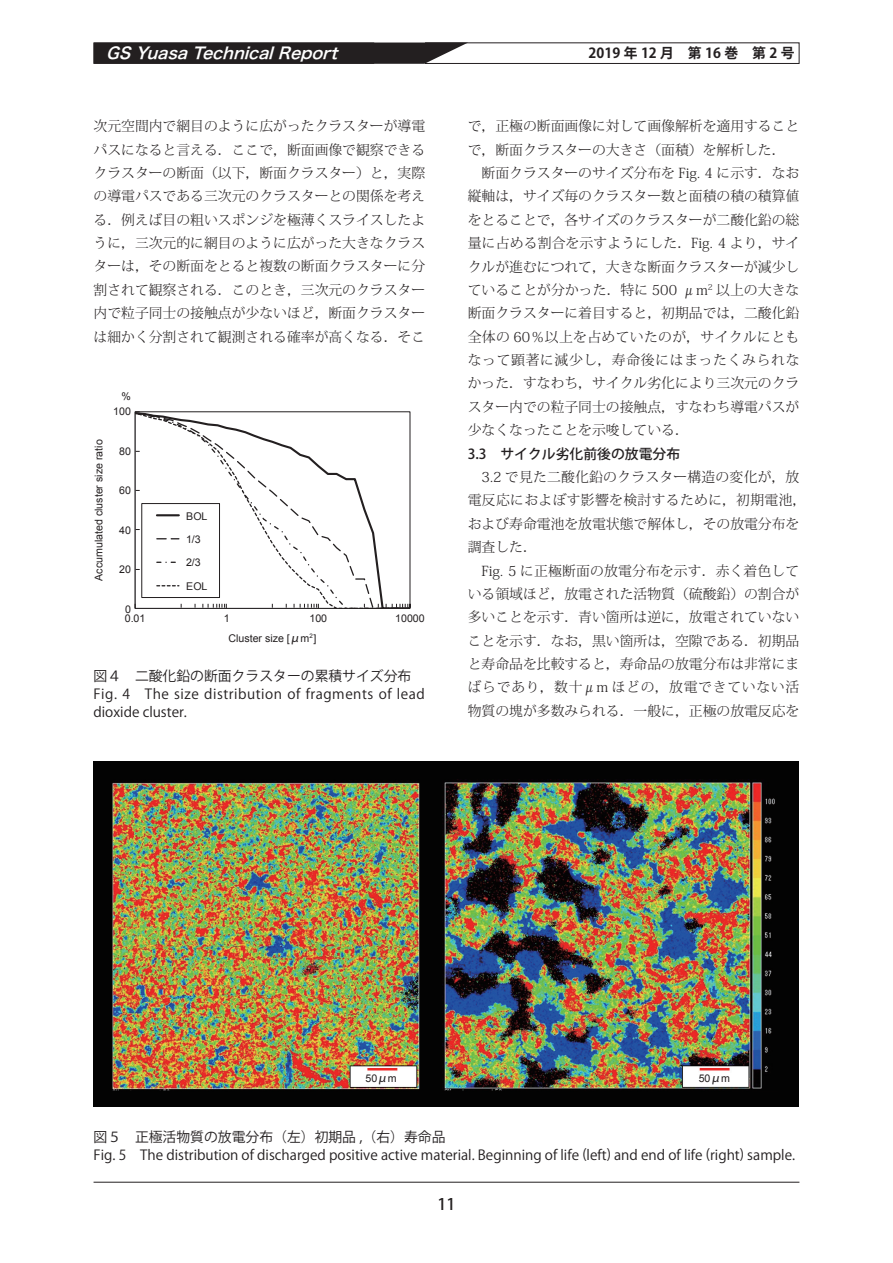
<style>
.page{position:relative;width:893px;height:1263px;background:#fff}
.page>*{position:absolute;margin:0;border:0;box-sizing:border-box;transform-origin:0 0}
.t1{font:italic 15.9px "Hira Kaku Pro W6";color:#fff}
.t2{font:500 15.9px "Koz Go Pr 6 N";color:#231f20}
.t3{font:300 13.8px/23.4px "Koz Min Pr 6 N";color:#231f20;text-align:justify}
.t4{font:13.8px/18.1px "Koz Go Pr 6 N";color:#231f20}
.t5{font:700 13.8px "Koz Go Pr 6 N";color:#231f20}
.t6{font:500 13.8px "Koz Go Pr 6 N";color:#231f20}
.t7{font:10.65px "Arial";color:#231f20}
.s1{font-family:"Koz Go Pr 6 N";font-weight:500}
</style>
<div class="page">
<hr style="left:94px;top:1182px;width:705px;height:1px;background:#231f20">
<div style="left:97px;top:43px;width:366px;height:21px;background:#231f20"></div>
<div style="left:94px;top:43px;width:280px;height:21px;border:2px solid #231f20"></div>
<div style="left:425px;top:43px;width:374px;height:21px;border:1px solid #231f20"></div>
<svg style="left:137px;top:413px;width:271px;height:194px"></svg>
<div style="left:141px;top:503px;width:79px;height:95px;border:1px solid #231f20"></div>
<hr style="left:157px;top:514px;width:22px;height:2px;background:#231f20">
<svg style="left:156px;top:538px;width:23px;height:1px"></svg>
<svg style="left:156px;top:562px;width:20px;height:1px"></svg>
<svg style="left:156px;top:585px;width:23px;height:1px"></svg>
<div style="left:135px;top:411px;width:275px;height:198px;border:1px solid #231f20"></div>
<div style="left:94px;top:761px;width:705px;height:346px;background:#030303"></div>
<img style="left:112px;top:780px;width:308px;height:311px">
<img style="left:443px;top:780px;width:332px;height:311px">
<p class="t1" style="left:106px;top:39px;width:240px">GSYuasaTechnicalReport</p>
<p class="t5" style="left:589px;top:46px;width:207px">2019 年 12 月　第 16 巻　第 2 号</p>
<p class="t3" style="left:94px;top:115px;width:333px">次元空間内で網目のように広がったクラスターが導電パスになると言える．ここで，断面画像で観察できるクラスターの断面（以下，断面クラスター）と，実際の導電パスである三次元のクラスターとの関係を考える．例えば目の粗いスポンジを極薄くスライスしたように，三次元的に網目のように広がった大きなクラスターは，その断面をとると複数の断面クラスターに分割されて観察される．このとき，三次元のクラスター内で粒子同士の接触点が少ないほど，断面クラスターは細かく分割されて観測される確率が高くなる．そこ</p>
<p class="t7" style="left:92px;top:581px;width:143px;rotate:-90deg">Accumulated cluster size ratio</p>
<p class="t7" style="left:121px;top:389px;width:11px">%</p>
<p class="t7" style="left:113px;top:404px;width:19px">100</p>
<p class="t7" style="left:119px;top:444px;width:13px">80</p>
<p class="t7" style="left:119px;top:483px;width:13px">60</p>
<p class="t7" style="left:119px;top:523px;width:13px">40</p>
<p class="t7" style="left:119px;top:562px;width:13px">20</p>
<p class="t7" style="left:125px;top:602px;width:7px">0</p>
<p class="t7" style="left:186px;top:509px;width:23px">BOL</p>
<p class="t7" style="left:186px;top:532px;width:16px">1/3</p>
<p class="t7" style="left:186px;top:556px;width:16px">2/3</p>
<p class="t7" style="left:186px;top:579px;width:23px">EOL</p>
<p class="t7" style="left:125px;top:611px;width:22px">0.01</p>
<p class="t7" style="left:224px;top:611px;width:7px">1</p>
<p class="t7" style="left:309px;top:611px;width:19px">100</p>
<p class="t7" style="left:395px;top:611px;width:31px">10000</p>
<p class="t7" style="left:228px;top:631px;width:90px">Cluster size [<span class="s1">μ</span>m<sup>2</sup>]</p>
<p class="t4" style="left:94px;top:667px;width:333px">図４　二酸化鉛の断面クラスターの累積サイズ分布<br>Fig. 4　The size distribution of fragments of lead dioxide cluster.</p>
<p class="t3" style="left:468px;top:115px;width:333px">で，正極の断面画像に対して画像解析を適用することで，断面クラスターの大きさ（面積）を解析した．</p>
<p class="t3" style="left:468px;top:162px;width:333px;text-indent:14px">断面クラスターのサイズ分布を Fig. 4 に示す．なお縦軸は，サイズ毎のクラスター数と面積の積の積算値をとることで，各サイズのクラスターが二酸化鉛の総量に占める割合を示すようにした．Fig. 4 より，サイクルが進むにつれて，大きな断面クラスターが減少していることが分かった．特に 500 μm<sup>2</sup> 以上の大きな断面クラスターに着目すると，初期品では，二酸化鉛全体の 60％以上を占めていたのが，サイクルにともなって顕著に減少し，寿命後にはまったくみられなかった．すなわち，サイクル劣化により三次元のクラスター内での粒子同士の接触点，すなわち導電パスが少なくなったことを示唆している．</p>
<p class="t6" style="left:468px;top:446px;width:214px">3.3　サイクル劣化前後の放電分布</p>
<p class="t3" style="left:468px;top:466px;width:340px;text-align:left;text-indent:14px">3.2 で見た二酸化鉛のクラスター構造の変化が，放電反応におよぼす影響を検討するために，初期電池，および寿命電池を放電状態で解体し，その放電分布を調査した．</p>
<p class="t3" style="left:468px;top:559px;width:333px;text-indent:14px">Fig. 5 に正極断面の放電分布を示す．赤く着色している領域ほど，放電された活物質（硫酸鉛）の割合が多いことを示す．青い箇所は逆に，放電されていないことを示す．なお，黒い箇所は，空隙である．初期品と寿命品を比較すると，寿命品の放電分布は非常にまばらであり，数十μm ほどの，放電できていない活物質の塊が多数みられる．一般に，正極の放電反応を</p>
<p class="t7" style="left:365px;top:1071px;width:33px">50<span class="s1">μ</span>m</p>
<p class="t7" style="left:699px;top:1071px;width:33px">50<span class="s1">μ</span>m</p>
<p class="t4" style="left:94px;top:1128px;width:703px">図５　正極活物質の放電分布（左）初期品 ,（右）寿命品<br>Fig. 5　The distribution of discharged positive active material. Beginning of life (left) and end of life (right) sample.</p>
<p class="t2" style="left:437px;top:1195px;width:19px">11</p>
</div>
